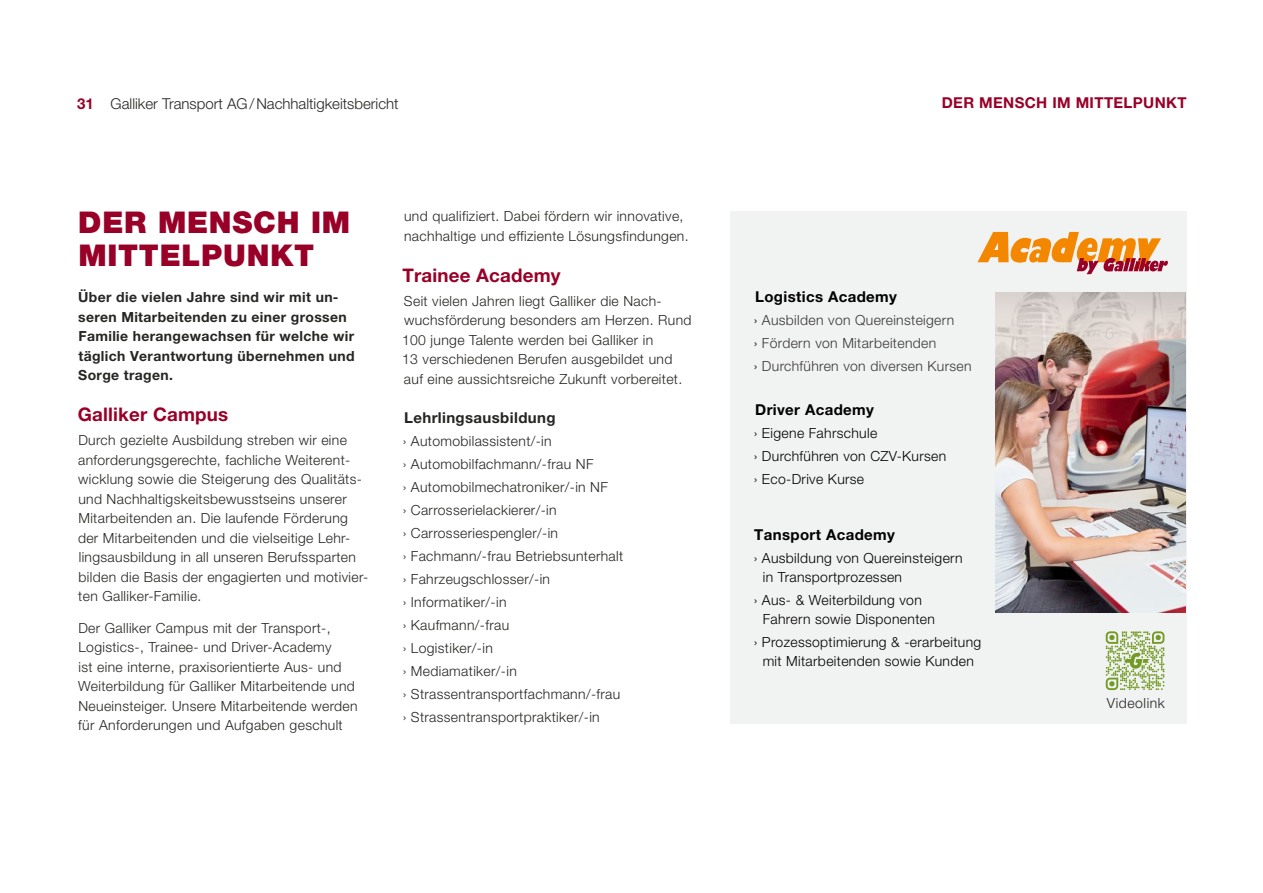
<style>
.page{position:relative;width:1263px;height:893px;background:#fff}
.page>*{position:absolute;margin:0;border:0;box-sizing:border-box;transform-origin:0 0}
.t1{font:900 30px/33px "Helvetica Neue LT Pro";letter-spacing:.025em;color:#990028}
.t2{font:700 18.75px "Helvetica Neue LT Pro";letter-spacing:.01em;color:#990028}
.t3{font:700 15px "Helvetica Neue LT Pro";letter-spacing:.025em;color:#000}
.t4{font:300 15px "Helvetica Neue LT Pro";color:#252523}
.t5{font:700 15px "Helvetica Neue LT Pro";letter-spacing:.025em;color:#990028}
.t6{font:700 15px "Helvetica Neue LT Pro";letter-spacing:.025em;color:#252523}
.t7{font:300 13.95px/19.5px "Helvetica Neue LT Pro";letter-spacing:.025em;color:#252523}
.t8{font:300 13.95px/18.8px "Helvetica Neue LT Pro";letter-spacing:.025em;color:#000}
.t9{font:700 13.95px/19.5px "Helvetica Neue LT Pro";letter-spacing:.025em;color:#252523}
.t10{font:300 13.95px/23px "Helvetica Neue LT Pro";letter-spacing:.025em;color:#383937}
.s1{font-weight:700;color:#990028}
.s2{color:#000}
</style>
<div class="page">
<div style="left:730px;top:211px;width:456px;height:513px;background:#f1f2f2"></div>
<svg style="left:978px;top:232px;width:190px;height:42px"></svg>
<img style="left:995px;top:293px;width:190px;height:319px">
<svg style="left:1106px;top:631px;width:58px;height:59px"></svg>
<p class="t4" style="left:77px;top:94px;width:323px"><span class="s1">31</span> Galliker Transport AG/Nachhaltigkeitsbericht</p>
<p class="t5" style="left:942px;top:93px;width:246px">DER MENSCH IM MITTELPUNKT</p>
<h1 class="t1" style="left:78px;top:205px;width:273px">DER MENSCH IM<br>MITTELPUNKT</h1>
<p class="t9" style="left:78px;top:287px;width:278px">Über die vielen Jahre sind wir mit un&shy;seren Mitarbeitenden zu einer grossen Familie herangewachsen für welche wir täglich Verantwortung übernehmen und Sorge tragen.</p>
<h2 class="t2" style="left:78px;top:403px;width:152px">Galliker Campus</h2>
<p class="t7" style="left:78px;top:430px;width:292px">Durch gezielte Ausbildung streben wir eine anforderungsgerechte, fachliche Weiterent&shy;wicklung sowie die Steigerung des Qualitäts&shy;und Nachhaltigskeitsbewusstseins unserer Mitarbeitenden an. Die laufende Förderung der Mitarbeitenden und die vielseitige Lehr&shy;lingsausbildung in all unseren Berufssparten bilden die Basis der engagierten und motivier&shy;ten Galliker-Familie.</p>
<p class="t7" style="left:78px;top:618px;width:281px">Der Galliker Campus mit der Transport-, Logistics-, Trainee- und Driver-Academy<br>ist eine interne, praxisorientierte Aus- und Weiterbildung für Galliker Mitarbeitende und Neueinsteiger. Unsere Mitarbeitende werden für Anforderungen und Aufgaben geschult</p>
<p class="t7" style="left:404px;top:206px;width:286px">und qualifiziert. Dabei fördern wir innovative, nachhaltige und effiziente Lösungsfindungen.</p>
<h2 class="t2" style="left:402px;top:264px;width:160px">Trainee Academy</h2>
<p class="t7" style="left:402px;top:291px;width:291px">Seit vielen Jahren liegt Galliker die Nach&shy;wuchsförderung besonders am Herzen. Rund 100 junge Talente werden bei Galliker in<br>13 verschiedenen Berufen ausgebildet und auf eine aussichtsreiche Zukunft vorbereitet.</p>
<p class="t6" style="left:404px;top:408px;width:153px">Lehrlingsausbildung</p>
<p class="t7" style="left:403px;top:429px;width:222px;line-height:23px">› Automobilassistent/-in<br>› Automobilfachmann/-frau NF<br>› Automobilmechatroniker/-in NF<br>› Carrosserielackierer/-in<br>› Carrosseriespengler/-in<br>› Fachmann/-frau Betriebsunterhalt › Fahrzeugschlosser/-in<br>› Informatiker/-in<br>› Kaufmann/-frau<br>› Logistiker/-in<br>› Mediamatiker/-in<br>› Strassentransportfachmann/-frau › Strassentransportpraktiker/-in</p>
<p class="t3" style="left:755px;top:288px;width:143px">Logistics Academy</p>
<p class="t10" style="left:754px;top:309px;width:219px"><span class="s2">›</span> Ausbilden von Quereinsteigern<br><span class="s2">›</span> Fördern von Mitarbeitenden<br><span class="s2">›</span> Durchführen von diversen Kursen</p>
<p class="t3" style="left:755px;top:401px;width:120px">Driver Academy</p>
<p class="t8" style="left:754px;top:422px;width:194px;line-height:23px">› Eigene Fahrschule<br>› Durchführen von CZV-Kursen › Eco-Drive Kurse</p>
<p class="t3" style="left:754px;top:526px;width:142px">Tansport Academy</p>
<p class="t8" style="left:763px;top:549px;width:201px;text-indent:-9px">› Ausbildung von Quereinsteigern in Transportprozessen</p>
<p class="t8" style="left:763px;top:591px;width:174px;text-indent:-9px">› Aus- &amp; Weiterbildung von<br>Fahrern sowie Disponenten</p>
<p class="t8" style="left:754px;top:632px;width:229px;text-align:center">› Prozessoptimierung &amp; -erarbeitung mit Mitarbeitenden sowie Kunden</p>
<p class="t7" style="left:1107px;top:693px;width:60px">Videolink</p>
</div>
